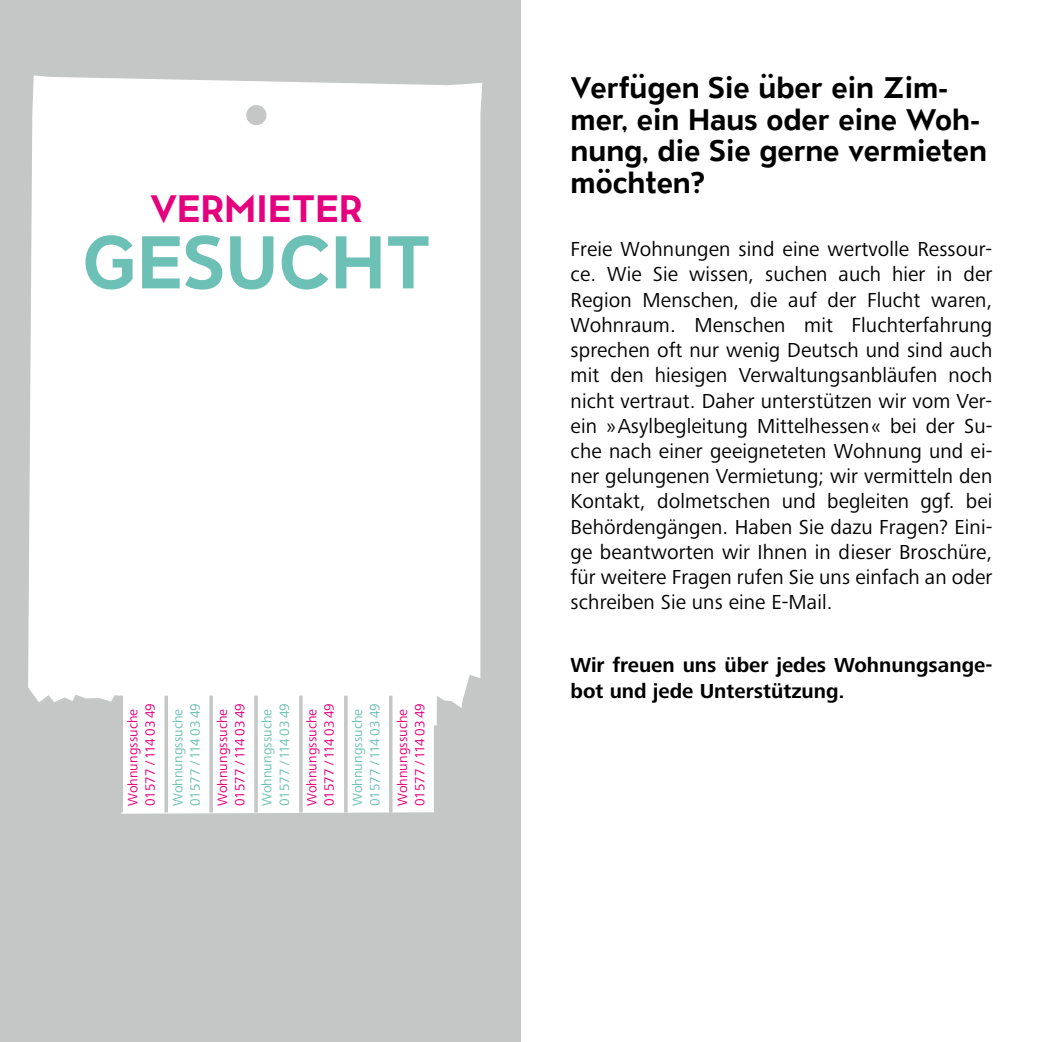
<style>
.page{position:relative;width:1042px;height:1042px;background:#fff}
.page>*{position:absolute;margin:0;border:0;box-sizing:border-box;transform-origin:0 0}
.t1{font:700 74.38px "ATC Overlook";color:#6dc0b5}
.t2{font:700 38.15px "ATC Overlook";color:#e5007d}
.t3{font:700 29.75px/31.5px "ATC Overlook";color:#000}
.t4{font:21px/25.2px "Frutiger Next Pro";letter-spacing:.005em;color:#000;text-align:justify}
.t5{font:700 21px/26.2px "Frutiger Next Pro";color:#000}
.t6{font:14px/17.5px "Frutiger Next Pro";color:#e5007d}
.t7{font:14px/17.5px "Frutiger Next Pro";color:#6dc0b5}
</style>
<div class="page">
<div style="left:0;top:0;width:521px;height:1042px;background:#c5c6c6"></div>
<div style="left:28px;top:75px;width:454px;height:739px;background:#fff"></div>
<hr style="left:120px;top:695px;width:3px;height:117px;background:#c5c6c6">
<svg style="left:164px;top:695px;width:4px;height:117px"></svg>
<hr style="left:254px;top:695px;width:4px;height:117px;background:#d0d1d1">
<svg style="left:209px;top:695px;width:4px;height:117px"></svg>
<hr style="left:299px;top:695px;width:4px;height:117px;background:#d0d1d1">
<svg style="left:344px;top:695px;width:4px;height:117px"></svg>
<hr style="left:389px;top:695px;width:3px;height:117px;background:#c5c6c6">
<hr style="left:434px;top:725px;width:3px;height:117px;background:#c5c6c6">
<div style="left:246px;top:105px;width:20px;height:20px;background:#c5c6c6;border-radius:50%"></div>
<h2 class="t2" style="left:150px;top:187px;width:214px">VERMIETER</h2>
<h1 class="t1" style="left:82px;top:220px;width:350px">GESUCHT</h1>
<p class="t6" style="left:124px;top:806px;width:105px;rotate:-90deg">Wohnungssuche<br>01577 / 114 03 49</p>
<p class="t6" style="left:303px;top:806px;width:105px;rotate:-90deg">Wohnungssuche<br>01577 / 114 03 49</p>
<p class="t6" style="left:394px;top:806px;width:105px;rotate:-90deg">Wohnungssuche<br>01577 / 114 03 49</p>
<p class="t7" style="left:169px;top:806px;width:105px;rotate:-90deg">Wohnungssuche<br>01577 / 114 03 49</p>
<p class="t7" style="left:349px;top:806px;width:105px;rotate:-90deg">Wohnungssuche<br>01577 / 114 03 49</p>
<p class="t6" style="left:214px;top:806px;width:105px;rotate:-90deg">Wohnungssuche<br>01577 / 114 03 49</p>
<p class="t7" style="left:258px;top:806px;width:105px;rotate:-90deg">Wohnungssuche<br>01577 / 114 03 49</p>
<h3 class="t3" style="left:570px;top:74px;width:418px">Verfügen Sie über ein Zim&shy;mer, ein Haus oder eine Woh&shy;nung, die Sie gerne vermieten möchten?</h3>
<p class="t4" style="left:570px;top:237px;width:423px">Freie Wohnungen sind eine wertvolle Ressour&shy;ce. Wie Sie wissen, suchen auch hier in der Region Menschen, die auf der Flucht waren, Wohnraum. Menschen mit Fluchterfahrung sprechen oft nur wenig Deutsch und sind auch mit den hiesigen Verwaltungsanbläufen noch nicht vertraut. Daher unterstützen wir vom Ver&shy;ein »Asylbegleitung Mittelhessen« bei der Su&shy;che nach einer geeigneteten Wohnung und ei&shy;ner gelungenen Vermietung; wir vermitteln den Kontakt, dolmetschen und begleiten ggf. bei Behördengängen. Haben Sie dazu Fragen? Eini&shy;ge beantworten wir Ihnen in dieser Broschüre, für weitere Fragen rufen Sie uns einfach an oder schreiben Sie uns eine E-Mail.</p>
<p class="t5" style="left:570px;top:651px;width:423px">Wir freuen uns über jedes Wohnungsange&shy;bot und jede Unterstützung.</p>
</div>
